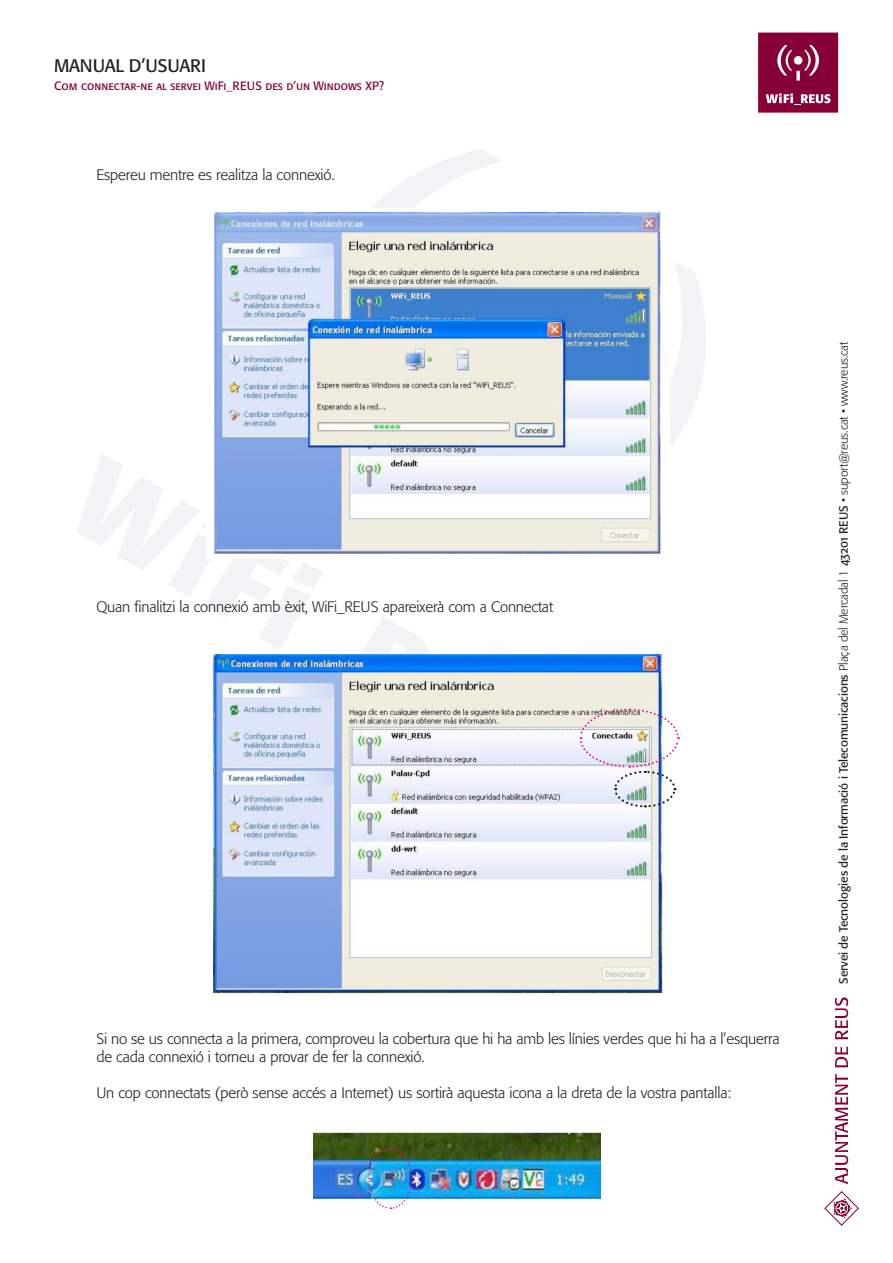
<style>
.page{position:relative;width:893px;height:1263px;background:#fff}
.page>*{position:absolute;margin:0;border:0;box-sizing:border-box;transform-origin:0 0}
.t1{font:18px "Formata";letter-spacing:-.01em;color:#231f20}
.t2{font:300 15px/18px "Formata";letter-spacing:-.01em;color:#231f20}
.t3{font:12px "Formata";letter-spacing:-.01em;color:#231f20}
.t4{font:12px "Formata Regular SC";color:#860037}
.s1{font-weight:300}
.s2{font-family:"Formata Regular SC"}
</style>
<div class="page">
<svg style="left:77px;top:149px;width:629px;height:505px"></svg>
<img style="left:206px;top:209px;width:464px;height:349px">
<img style="left:213px;top:654px;width:450px;height:340px">
<img style="left:314px;top:1132px;width:287px;height:67px">
<div style="left:757px;top:32px;width:82px;height:81px;background:#860037;border:1px solid #fff"></div>
<svg style="left:766px;top:93px;width:65px;height:12px"></svg>
<svg style="left:777px;top:45px;width:15px;height:31px"></svg>
<svg style="left:804px;top:45px;width:15px;height:31px"></svg>
<div style="left:794px;top:56px;width:8px;height:9px;background:#fff;border-radius:50%"></div>
<svg style="left:796px;top:71px;width:4px;height:10px"></svg>
<img style="left:579px;top:708px;width:101px;height:101px">
<img style="left:368px;top:1147px;width:45px;height:62px">
<svg style="left:835px;top:1074px;width:13px;height:110px"></svg>
<svg style="left:835px;top:1047px;width:13px;height:20px"></svg>
<svg style="left:835px;top:997px;width:13px;height:42px"></svg>
<svg style="left:824px;top:1191px;width:35px;height:35px"></svg>
<p class="t1" style="left:54px;top:55px;width:154px">MANUAL D’USUARI</p>
<p class="t4" style="left:54px;top:78px;width:332px">Com connectar-ne al servei WiFi_REUS des d’un Windows XP?</p>
<p class="t2" style="left:96px;top:166px;width:240px">Espereu mentre es realitza la connexió.</p>
<p class="t2" style="left:96px;top:598px;width:458px">Quan finalitzi la connexió amb èxit, WiFi_REUS apareixerà com a Connectat</p>
<p class="t2" style="left:96px;top:1030px;width:685px">Si no se us connecta a la primera, comproveu la cobertura que hi ha amb les línies verdes que hi ha a l’esquerra de cada connexió i torneu a provar de fer la connexió.</p>
<p class="t2" style="left:96px;top:1084px;width:636px">Un cop connectats (però sense accés a Internet) us sortirà aquesta icona a la dreta de la vostra pantalla:</p>
<p class="t3" style="left:836px;top:983px;width:643px;rotate:-90deg">Servei de Tecnologies de la Informació i Telecomunicacions <span class="s1">Plaça del Mercadal 1</span> <span class="s2">43201 REUS</span> <span class="s1">• suport@reus.cat • www.reus.cat</span></p>
</div>
